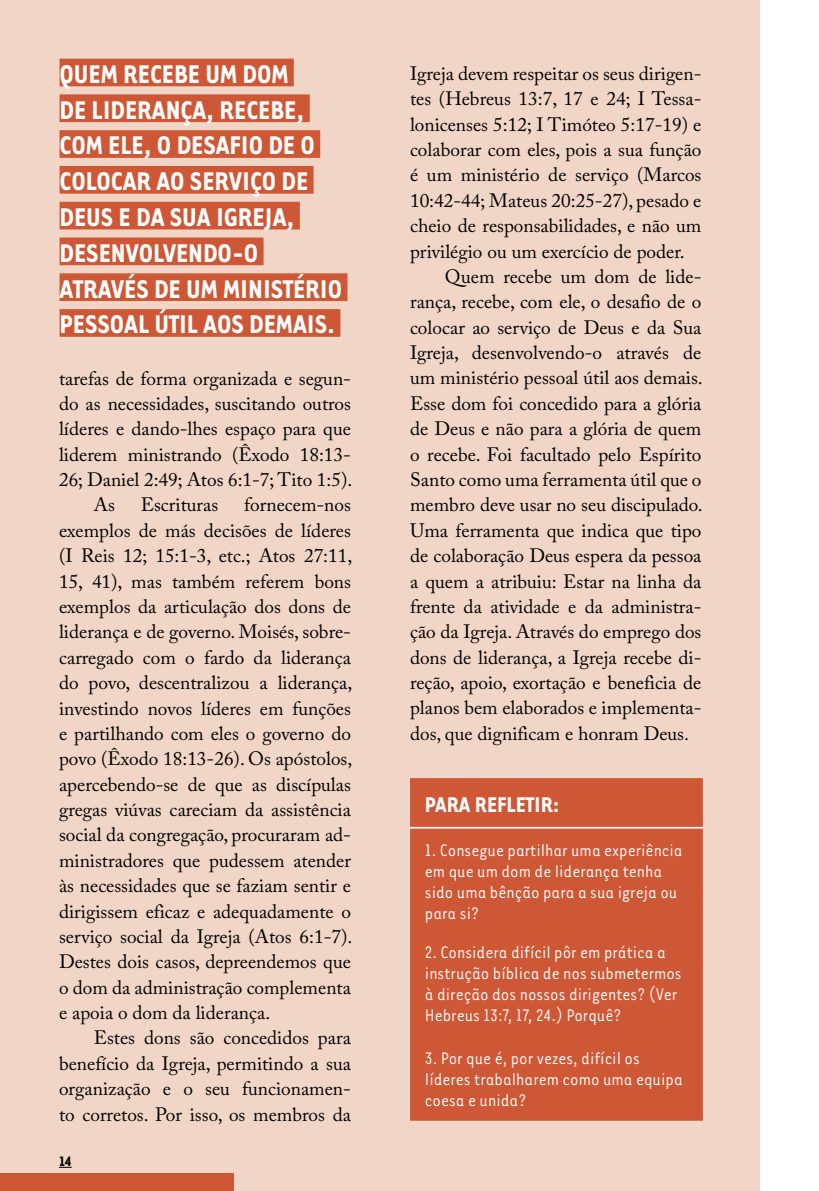
<style>
.page{position:relative;width:819px;height:1191px;background:#fff}
.page>*{position:absolute;margin:0;border:0;box-sizing:border-box;transform-origin:0 0}
.t1{font:700 29.4px/35.7px "Tarzana Nar OT";color:#fff}
.t2{font:700 24.5px "Tarzana Nar OT";color:#fff}
.t3{font:19.25px/25.4px "Adobe Caslon Pro";color:#000;text-align:justify}
.t4{font:19.25px/21px "Tarzana Nar OT";color:#fff}
.t5{font:700 15.75px "Tarzana Nar OT";color:#000}
</style>
<div class="page">
<div style="left:0;top:0;width:759px;height:1191px;background:#f1d5c6"></div>
<div style="left:0;top:1173px;width:233px;height:18px;background:#ce5835"></div>
<div style="left:60px;top:59px;width:234px;height:27px;background:#ce5835"></div>
<div style="left:60px;top:94px;width:250px;height:28px;background:#ce5835"></div>
<div style="left:60px;top:130px;width:260px;height:28px;background:#ce5835"></div>
<div style="left:60px;top:166px;width:253px;height:28px;background:#ce5835"></div>
<div style="left:60px;top:202px;width:240px;height:27px;background:#ce5835"></div>
<div style="left:60px;top:237px;width:203px;height:28px;background:#ce5835"></div>
<div style="left:60px;top:273px;width:287px;height:28px;background:#ce5835"></div>
<div style="left:60px;top:309px;width:280px;height:28px;background:#ce5835"></div>
<div style="left:410px;top:778px;width:292px;height:342px;background:#ce5835"></div>
<hr style="left:410px;top:827px;width:292px;height:1px;background:#fff">
<svg style="left:59px;top:1167px;width:13px;height:1px"></svg>
<h1 class="t1" style="left:60px;top:55px;width:284px">QUEM RECEBE UM DOM<br>DE LIDERANÇA, RECEBE,<br>COM ELE, O DESAFIO DE O<br>COLOCAR AO SERVIÇO DE<br>DEUS E DA SUA IGREJA,<br>DESENVOLVENDO-O<br>ATRAVÉS DE UM MINISTÉRIO<br>PESSOAL ÚTIL AOS DEMAIS.</h1>
<p class="t3" style="left:59px;top:365px;width:293px">tarefas de forma organizada e segun-</p>
<p class="t3" style="left:59px;top:390px;width:293px">do as necessidades, suscitando outros</p>
<p class="t3" style="left:59px;top:416px;width:293px">líderes e dando-lhes espaço para que</p>
<p class="t3" style="left:59px;top:441px;width:293px">liderem ministrando (Êxodo 18:13-</p>
<p class="t3" style="left:59px;top:467px;width:295px">26; Daniel 2:49; Atos 6:1-7; Tito 1:5).</p>
<p class="t3" style="left:94px;top:492px;width:23px">As</p>
<p class="t3" style="left:141px;top:492px;width:79px">Escrituras</p>
<p class="t3" style="left:59px;top:492px;width:295px;text-indent:185px">fornecem-nos exemplos de más decisões de líderes (I Reis 12; 15:1-3, etc.; Atos 27:11, 15, 41), mas também referem bons exemplos da articulação dos dons de liderança e de governo. Moisés, sobre&shy;carregado com o fardo da liderança do povo, descentralizou a liderança, investindo novos líderes em funções e partilhando com eles o governo do povo (Êxodo 18:13-26). Os apóstolos, apercebendo-se de que as discípulas gregas viúvas careciam da assistência social da congregação, procuraram ad&shy;ministradores que pudessem atender às necessidades que se faziam sentir e dirigissem eficaz e adequadamente o serviço social da Igreja (Atos 6:1-7).<br>Destes dois casos, depreendemos que o dom da administração complementa e apoia o dom da liderança.</p>
<p class="t3" style="left:59px;top:1025px;width:293px;text-indent:35px">Estes dons são concedidos para benefício da Igreja, permitindo a sua organização e o seu funcionamen&shy;to corretos. Por isso, os membros da</p>
<p class="t5" style="left:59px;top:1151px;width:14px">14</p>
<p class="t3" style="left:410px;top:61px;width:293px">Igreja devem respeitar os seus dirigen-</p>
<p class="t3" style="left:410px;top:86px;width:293px">tes (Hebreus 13:7, 17 e 24; I Tessa-</p>
<p class="t3" style="left:410px;top:111px;width:293px">lonicenses 5:12; I Timóteo 5:17-19) e</p>
<p class="t3" style="left:410px;top:137px;width:293px">colaborar com eles, pois a sua função</p>
<p class="t3" style="left:410px;top:162px;width:293px">é um ministério de serviço (Marcos</p>
<p class="t3" style="left:410px;top:187px;width:293px">10:42-44; Mateus 20:25-27), pesado e</p>
<p class="t3" style="left:410px;top:213px;width:293px">cheio de responsabilidades, e não um</p>
<p class="t3" style="left:410px;top:238px;width:276px">privilégio ou um exercício de poder.</p>
<p class="t3" style="left:445px;top:263px;width:258px">Quem recebe um dom de lide-</p>
<p class="t3" style="left:410px;top:289px;width:293px">rança, recebe, com ele, o desafio de o</p>
<p class="t3" style="left:410px;top:314px;width:293px">colocar ao serviço de Deus e da Sua</p>
<p class="t3" style="left:410px;top:340px;width:293px">Igreja, desenvolvendo-o através de</p>
<p class="t3" style="left:410px;top:365px;width:294px">um ministério pessoal útil aos demais.</p>
<p class="t3" style="left:410px;top:390px;width:293px">Esse dom foi concedido para a glória</p>
<p class="t3" style="left:410px;top:416px;width:293px">de Deus e não para a glória de quem</p>
<p class="t3" style="left:410px;top:441px;width:293px">o recebe. Foi facultado pelo Espírito</p>
<p class="t3" style="left:410px;top:466px;width:293px">Santo como uma ferramenta útil que o</p>
<p class="t3" style="left:410px;top:492px;width:294px">membro deve usar no seu discipulado.</p>
<p class="t3" style="left:410px;top:517px;width:293px">Uma ferramenta que indica que tipo</p>
<p class="t3" style="left:410px;top:543px;width:293px">de colaboração Deus espera da pessoa</p>
<p class="t3" style="left:410px;top:568px;width:293px">a quem a atribuiu: Estar na linha da</p>
<p class="t3" style="left:410px;top:593px;width:293px">frente da atividade e da administra-</p>
<p class="t3" style="left:410px;top:619px;width:293px">ção da Igreja. Através do emprego dos</p>
<p class="t3" style="left:410px;top:644px;width:293px">dons de liderança, a Igreja recebe di-</p>
<p class="t3" style="left:410px;top:669px;width:293px">reção, apoio, exortação e beneficia de</p>
<p class="t3" style="left:410px;top:695px;width:293px">planos bem elaborados e implementa-</p>
<p class="t3" style="left:410px;top:720px;width:280px">dos, que dignificam e honram Deus.</p>
<p class="t2" style="left:425px;top:789px;width:136px">PARA REFLETIR:</p>
<p class="t4" style="left:425px;top:839px;width:259px">1. Consegue partilhar uma experiência em que um dom de liderança tenha sido uma bênção para a sua igreja ou para si?</p>
<p class="t4" style="left:425px;top:940px;width:258px">2. Considera difícil pôr em prática a instrução bíblica de nos submetermos à direção dos nossos dirigentes? (Ver Hebreus 13:7, 17, 24.) Porquê?</p>
<p class="t4" style="left:425px;top:1046px;width:259px">3. Por que é, por vezes, difícil os líderes trabalharem como uma equipa coesa e unida?</p>
</div>
